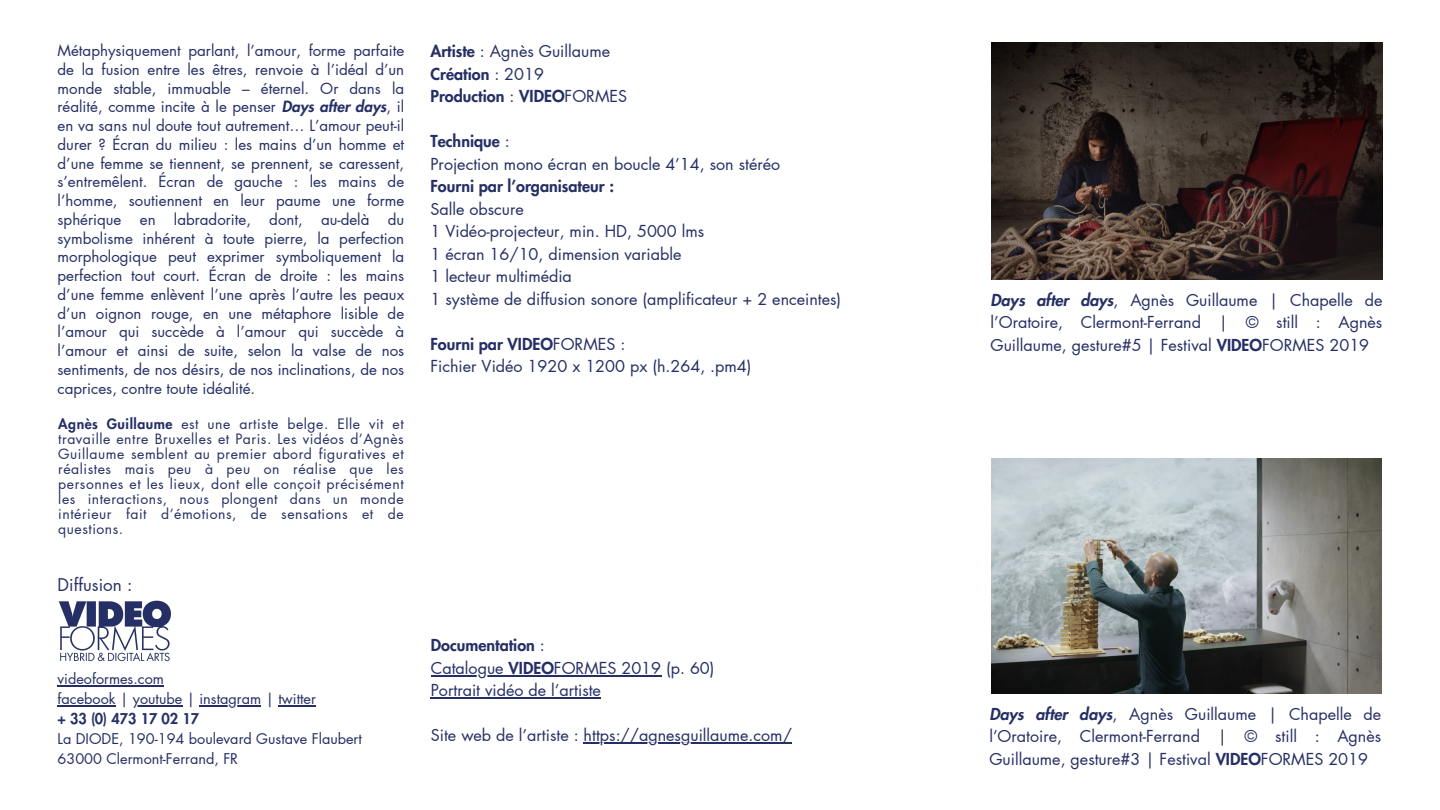
<style>
.page{position:relative;width:1440px;height:810px;background:#fff}
.page>*{position:absolute;margin:0;border:0;box-sizing:border-box;transform-origin:0 0}
.t1{font:17.1px "Futura LT Pro";color:#252f65}
.t2{font:16.1px/22.5px "Futura LT Pro";color:#252f65;text-align:justify}
.t3{font:800 16.1px "Futura LT Pro";color:#252f65}
.t4{font:15.1px/18.8px "Futura LT Pro";color:#252f65;text-align:justify}
.t5{font:14.5px "Futura LT Pro";color:#252f65}
.t6{font:800 14.5px "Futura LT Pro";color:#252f65}
.t7{font:14px/15px "Futura LT Pro";letter-spacing:.035em;color:#252f65;text-align:justify}
.s1{font-weight:800;font-style:italic}
.s2{font-weight:800}
.s3{font-weight:400}
</style>
<div class="page">
<img style="left:58px;top:600px;width:112px;height:62px">
<img style="left:991px;top:42px;width:392px;height:238px">
<img style="left:991px;top:458px;width:390px;height:236px">
<hr style="left:58px;top:686px;width:106px;height:1px;background:#252f65">
<hr style="left:58px;top:705px;width:58px;height:2px;background:#252f65">
<hr style="left:133px;top:705px;width:49px;height:2px;background:#252f65">
<hr style="left:200px;top:705px;width:61px;height:2px;background:#252f65">
<hr style="left:278px;top:705px;width:38px;height:2px;background:#252f65">
<hr style="left:431px;top:675px;width:78px;height:2px;background:#252f65">
<hr style="left:509px;top:675px;width:45px;height:2px;background:#252f65">
<hr style="left:554px;top:675px;width:107px;height:2px;background:#252f65">
<hr style="left:431px;top:698px;width:170px;height:1px;background:#252f65">
<hr style="left:584px;top:743px;width:208px;height:1px;background:#252f65">
<p class="t4" style="left:58px;top:42px;width:348px">Métaphysiquement parlant, l’amour, forme parfaite de la fusion entre les êtres, renvoie à l’idéal d’un monde stable, immuable – éternel. Or dans la réalité, comme incite à le penser <span class="s1">Days after days</span>, il en va sans nul doute tout autrement… L’amour peut-il durer ? Écran du milieu : les mains d’un homme et d’une femme se tiennent, se prennent, se caressent, s’entremêlent. Écran de gauche : les mains de l’homme, soutiennent en leur paume une forme sphérique en labradorite, dont, au-delà</p>
<p class="t4" style="left:58px;top:211px;width:348px;text-align:left;text-indent:330px">du symbolisme inhérent à toute pierre, la perfection morphologique peut exprimer symboliquement la perfection tout court. Écran de droite : les mains d’une femme enlèvent l’une après l’autre les peaux d’un oignon rouge, en une métaphore lisible de l’amour qui succède à l’amour qui succède à l’amour et ainsi de suite, selon la valse de nos sentiments, de nos désirs, de nos inclinations, de nos caprices, contre toute idéalité.</p>
<p class="t7" style="left:58px;top:417px;width:347px"><span class="s2">Agnès Guillaume</span> est une artiste belge. Elle vit et travaille entre Bruxelles et Paris. Les vidéos d’Agnès Guillaume semblent au premier abord figuratives et réalistes mais peu à peu on réalise que les personnes et les lieux, dont elle conçoit précisément les interactions, nous plongent dans un monde intérieur fait d’émotions, de sensations et de questions.</p>
<p class="t1" style="left:58px;top:577px;width:76px">Diffusion :</p>
<p class="t5" style="left:58px;top:672px;width:108px">videoformes.com</p>
<p class="t5" style="left:58px;top:692px;width:260px">facebook | youtube | instagram | twitter</p>
<p class="t6" style="left:58px;top:712px;width:143px">+ 33 (0) 473 17 02 17</p>
<p class="t5" style="left:58px;top:732px;width:306px">La DIODE, 190-194 boulevard Gustave Flaubert</p>
<p class="t5" style="left:58px;top:752px;width:182px">63000 Clermont-Ferrand, FR</p>
<p class="t2" style="left:431px;top:41px;width:181px"><span class="s2">Artiste</span> : Agnès Guillaume</p>
<p class="t3" style="left:431px;top:66px;width:115px">Création <span class="s3">: 2019</span></p>
<p class="t3" style="left:431px;top:89px;width:198px">Production <span class="s3">:</span> VIDEO<span class="s3">FORMES</span></p>
<p class="t3" style="left:431px;top:134px;width:81px">Technique <span class="s3">:</span></p>
<p class="t2" style="left:431px;top:153px;width:351px">Projection mono écran en boucle 4’14, son stéréo</p>
<p class="t3" style="left:431px;top:179px;width:185px">Fourni par l’organisateur :</p>
<p class="t2" style="left:431px;top:198px;width:95px">Salle obscure</p>
<p class="t2" style="left:431px;top:221px;width:275px">1 Vidéo-projecteur, min. HD, 5000 lms</p>
<p class="t2" style="left:431px;top:243px;width:253px">1 écran 16/10, dimension variable</p>
<p class="t2" style="left:431px;top:266px;width:143px">1 lecteur multimédia</p>
<p class="t2" style="left:431px;top:288px;width:412px">1 système de diffusion sonore (amplificateur + 2 enceintes)</p>
<p class="t3" style="left:431px;top:336px;width:196px">Fourni par VIDEO<span class="s3">FORMES :</span></p>
<p class="t2" style="left:431px;top:356px;width:323px">Fichier Vidéo 1920 x 1200 px (h.264, .pm4)</p>
<p class="t3" style="left:431px;top:638px;width:115px">Documentation <span class="s3">:</span></p>
<p class="t2" style="left:431px;top:657px;width:285px">Catalogue <span class="s2">VIDEO</span>FORMES 2019 (p. 60)</p>
<p class="t2" style="left:431px;top:680px;width:172px">Portrait vidéo de l’artiste</p>
<p class="t2" style="left:431px;top:725px;width:363px">Site web de l’artiste : https://agnesguillaume.com/</p>
<p class="t2" style="left:990px;top:289px;width:393px"><span class="s1">Days after days</span>, Agnès Guillaume | Chapelle de l’Oratoire, Clermont-Ferrand | © still : Agnès Guillaume, gesture#5 | Festival <span class="s2">VIDEO</span>FORMES 2019</p>
<p class="t2" style="left:989px;top:703px;width:393px"><span class="s1">Days after days</span>, Agnès Guillaume | Chapelle de l’Oratoire, Clermont-Ferrand | © still : Agnès Guillaume, gesture#3 | Festival <span class="s2">VIDEO</span>FORMES 2019</p>
</div>
